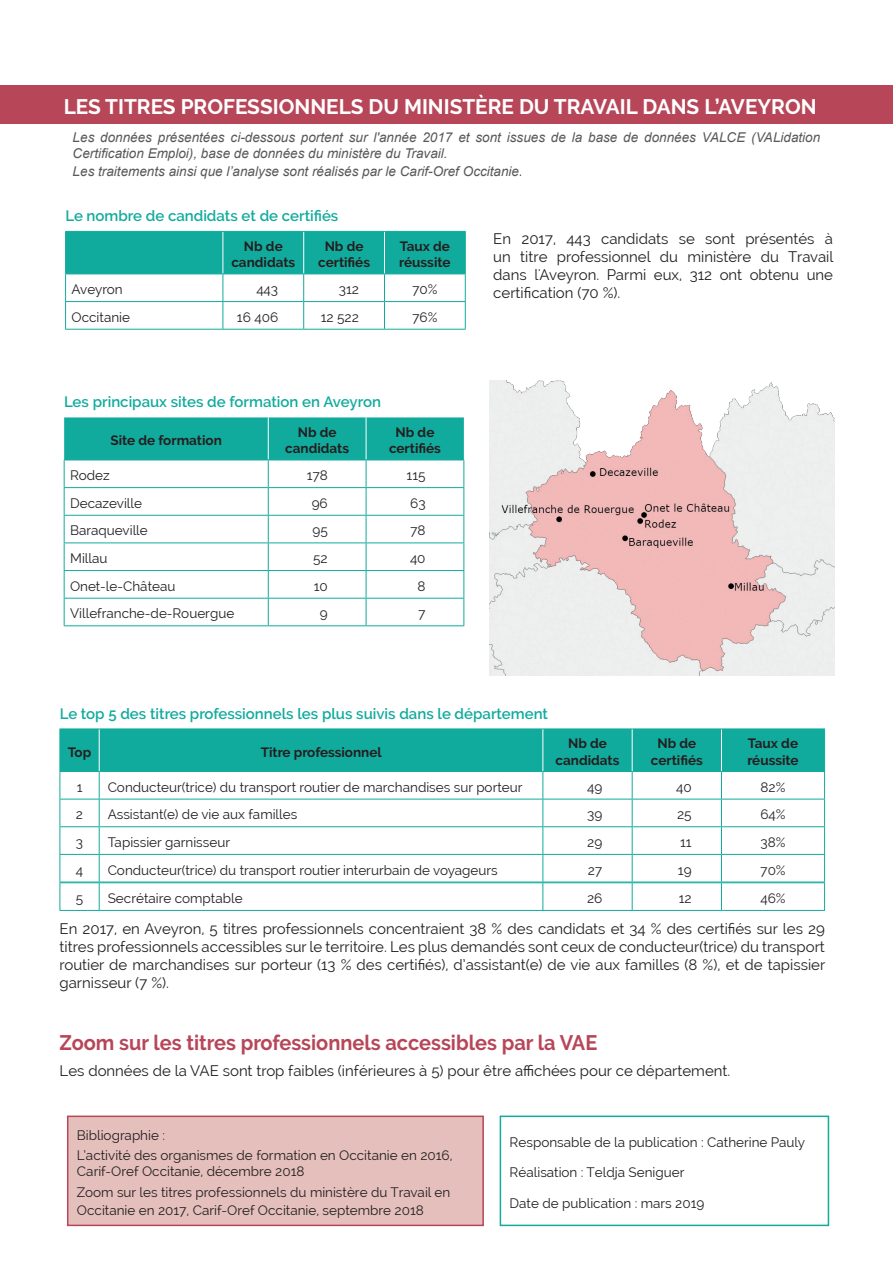
<style>
.page{position:relative;width:893px;height:1263px;background:#fff}
.page>*{position:absolute;margin:0;border:0;box-sizing:border-box;transform-origin:0 0}
.t1{font:700 21px "Raleway";color:#fff}
.t2{font:700 21px "Raleway";color:#b74659;scale:.95 1}
.t3{font:15px/18px "Raleway";color:#231f20;text-align:justify}
.t4{font:600 15px "Raleway";color:#11ab9d}
.t5{font:13.5px/20.4px "Raleway";color:#231f20}
.t6{font:italic 13.5px/16.2px "Arial";color:#57585a}
.t7{font:700 13.5px/16.2px "Raleway";color:#231f20;text-align:center}
.s1{font-family:"Raleway";font-style:normal;font-size:15px;color:#231f20}
</style>
<div class="page">
<div style="left:500px;top:1115px;width:329px;height:111px;border:2px solid #12ab9d"></div>
<div style="left:0;top:85px;width:893px;height:38px;background:#b74659"></div>
<svg style="left:65px;top:231px;width:401px;height:98px"></svg>
<hr style="left:65px;top:329px;width:158px;height:1px;background:#11ab9d">
<hr style="left:223px;top:329px;width:81px;height:1px;background:#11ab9d">
<hr style="left:304px;top:329px;width:80px;height:1px;background:#11ab9d">
<hr style="left:384px;top:329px;width:82px;height:1px;background:#11ab9d">
<hr style="left:60px;top:728px;width:39px;height:1px;background:#12ab9d">
<hr style="left:99px;top:728px;width:444px;height:1px;background:#11ab9d">
<hr style="left:543px;top:728px;width:89px;height:1px;background:#11ab9d">
<hr style="left:632px;top:728px;width:89px;height:1px;background:#11ab9d">
<hr style="left:721px;top:728px;width:104px;height:1px;background:#11ab9d">
<svg style="left:60px;top:729px;width:765px;height:181px"></svg>
<hr style="left:60px;top:910px;width:39px;height:1px;background:#11ab9d">
<hr style="left:99px;top:910px;width:444px;height:1px;background:#11ab9d">
<hr style="left:543px;top:910px;width:89px;height:1px;background:#11ab9d">
<hr style="left:632px;top:910px;width:89px;height:1px;background:#11ab9d">
<hr style="left:721px;top:910px;width:104px;height:1px;background:#11ab9d">
<div style="left:68px;top:1116px;width:415px;height:109px;background:#e4bfbc"></div>
<div style="left:67px;top:1115px;width:417px;height:111px;border:2px solid #b74659"></div>
<svg style="left:64px;top:417px;width:400px;height:208px"></svg>
<hr style="left:64px;top:625px;width:204px;height:1px;background:#12ab9d">
<hr style="left:268px;top:625px;width:98px;height:1px;background:#12ab9d">
<hr style="left:366px;top:625px;width:98px;height:1px;background:#12ab9d">
<img style="left:489px;top:381px;width:345px;height:294px">
<h1 class="t1" style="left:64px;top:95px;width:754px">LES TITRES PROFESSIONNELS DU MINISTÈRE DU TRAVAIL DANS L’AVEYRON</h1>
<p class="t6" style="left:73px;top:129px;width:749px">Les données présentées ci-dessous portent sur l'année 2017 et sont issues de la base de données VALCE (VALidation<br>Certification Emploi), base de données du ministère du Travail.</p>
<p class="t6" style="left:73px;top:164px;width:451px">Les traitements ainsi que l’analyse sont réalisés par le Carif-Oref Occitanie<span class="s1">.</span></p>
<p class="t4" style="left:66px;top:208px;width:274px">Le nombre de candidats et de certifiés</p>
<p class="t7" style="left:231px;top:238px;width:65px">Nb de candidats</p>
<p class="t7" style="left:318px;top:238px;width:53px">Nb de certifiés</p>
<p class="t7" style="left:399px;top:238px;width:53px;text-align:left">Taux de réussite</p>
<p class="t5" style="left:72px;top:279px;width:53px">Aveyron</p>
<p class="t5" style="left:256px;top:279px;width:23px">443</p>
<p class="t5" style="left:339px;top:279px;width:22px">312</p>
<p class="t5" style="left:412px;top:279px;width:27px">70%</p>
<p class="t5" style="left:72px;top:307px;width:60px">Occitanie</p>
<p class="t5" style="left:237px;top:307px;width:43px">16 406</p>
<p class="t5" style="left:321px;top:307px;width:40px">12 522</p>
<p class="t5" style="left:412px;top:307px;width:27px">76%</p>
<p class="t4" style="left:64px;top:394px;width:318px">Les principaux sites de formation en Aveyron</p>
<p class="t7" style="left:111px;top:432px;width:113px">Site de formation</p>
<p class="t7" style="left:285px;top:424px;width:65px">Nb de candidats</p>
<p class="t7" style="left:389px;top:424px;width:53px">Nb de certifiés</p>
<p class="t5" style="left:70px;top:465px;width:41px">Rodez</p>
<p class="t5" style="left:307px;top:465px;width:23px">178</p>
<p class="t5" style="left:407px;top:465px;width:20px">115</p>
<p class="t5" style="left:70px;top:493px;width:73px">Decazeville</p>
<p class="t5" style="left:312px;top:493px;width:18px">96</p>
<p class="t5" style="left:410px;top:493px;width:17px">63</p>
<p class="t5" style="left:70px;top:520px;width:79px">Baraqueville</p>
<p class="t5" style="left:312px;top:520px;width:17px">95</p>
<p class="t5" style="left:410px;top:520px;width:17px">78</p>
<p class="t5" style="left:70px;top:548px;width:39px">Millau</p>
<p class="t5" style="left:313px;top:548px;width:16px">52</p>
<p class="t5" style="left:410px;top:548px;width:17px">40</p>
<p class="t5" style="left:70px;top:576px;width:107px">Onet-le-Château</p>
<p class="t5" style="left:314px;top:576px;width:16px">10</p>
<p class="t5" style="left:418px;top:576px;width:10px">8</p>
<p class="t5" style="left:70px;top:603px;width:166px">Villefranche-de-Rouergue</p>
<p class="t5" style="left:320px;top:603px;width:9px">9</p>
<p class="t5" style="left:418px;top:603px;width:9px">7</p>
<p class="t3" style="left:493px;top:229px;width:342px">En 2017, 443 candidats se sont présentés à un titre professionnel du ministère du Travail dans l'Aveyron. Parmi eux, 312 ont obtenu une certification (70 %).</p>
<p class="t4" style="left:60px;top:705px;width:490px">Le top 5 des titres professionnels les plus suivis dans le département</p>
<p class="t7" style="left:68px;top:744px;width:25px">Top</p>
<p class="t7" style="left:261px;top:744px;width:123px">Titre professionnel</p>
<p class="t7" style="left:556px;top:736px;width:65px">Nb de candidats</p>
<p class="t7" style="left:651px;top:736px;width:53px">Nb de certifiés</p>
<p class="t7" style="left:747px;top:736px;width:53px;text-align:left">Taux de réussite</p>
<p class="t5" style="left:77px;top:777px;width:7px">1</p>
<p class="t5" style="left:108px;top:777px;width:416px">Conducteur(trice) du transport routier de marchandises sur porteur</p>
<p class="t5" style="left:587px;top:777px;width:17px">49</p>
<p class="t5" style="left:676px;top:777px;width:17px">40</p>
<p class="t5" style="left:760px;top:777px;width:27px">82%</p>
<p class="t5" style="left:76px;top:804px;width:9px">2</p>
<p class="t5" style="left:108px;top:804px;width:191px">Assistant(e) de vie aux familles</p>
<p class="t5" style="left:587px;top:804px;width:17px">39</p>
<p class="t5" style="left:677px;top:804px;width:16px">25</p>
<p class="t5" style="left:760px;top:804px;width:27px">64%</p>
<p class="t5" style="left:76px;top:832px;width:9px">3</p>
<p class="t5" style="left:108px;top:832px;width:124px">Tapissier garnisseur</p>
<p class="t5" style="left:587px;top:832px;width:17px">29</p>
<p class="t5" style="left:680px;top:832px;width:13px">11</p>
<p class="t5" style="left:760px;top:832px;width:27px">38%</p>
<p class="t5" style="left:76px;top:859px;width:9px">4</p>
<p class="t5" style="left:108px;top:859px;width:392px">Conducteur(trice) du transport routier interurbain de voyageurs</p>
<p class="t5" style="left:588px;top:859px;width:16px">27</p>
<p class="t5" style="left:678px;top:859px;width:15px">19</p>
<p class="t5" style="left:760px;top:859px;width:27px">70%</p>
<p class="t5" style="left:76px;top:888px;width:9px">5</p>
<p class="t5" style="left:108px;top:888px;width:136px">Secrétaire comptable</p>
<p class="t5" style="left:587px;top:888px;width:17px">26</p>
<p class="t5" style="left:679px;top:888px;width:14px">12</p>
<p class="t5" style="left:760px;top:888px;width:27px">46%</p>
<p class="t3" style="left:60px;top:920px;width:767px">En 2017, en Aveyron, 5 titres professionnels concentraient 38 % des candidats et 34 % des certifiés sur les 29 titres professionnels accessibles sur le territoire. Les plus demandés sont ceux de conducteur(trice) du transport routier de marchandises sur porteur (13 % des certifiés), d’assistant(e) de vie aux familles (8 %), et de tapissier garnisseur (7 %).</p>
<h1 class="t2" style="left:60px;top:1030px;width:568px">Zoom sur les titres professionnels accessibles par la VAE</h1>
<p class="t3" style="left:60px;top:1062px;width:672px">Les données de la VAE sont trop faibles (inférieures à 5) pour être affichées pour ce département.</p>
<p class="t5" style="left:77px;top:1125px;width:377px">Bibliographie :<br>L’activité des organismes de formation en Occitanie en 2016,</p>
<p class="t5" style="left:77px;top:1161px;width:375px">Carif-Oref Occitanie, décembre 2018<br>Zoom sur les titres professionnels du ministère du Travail en</p>
<p class="t5" style="left:77px;top:1200px;width:348px">Occitanie en 2017, Carif-Oref Occitanie, septembre 2018</p>
<p class="t5" style="left:510px;top:1132px;width:297px">Responsable de la publication : Catherine Pauly</p>
<p class="t5" style="left:510px;top:1162px;width:176px">Réalisation : Teldja Seniguer</p>
<p class="t5" style="left:510px;top:1193px;width:196px">Date de publication : mars 2019</p>
</div>
